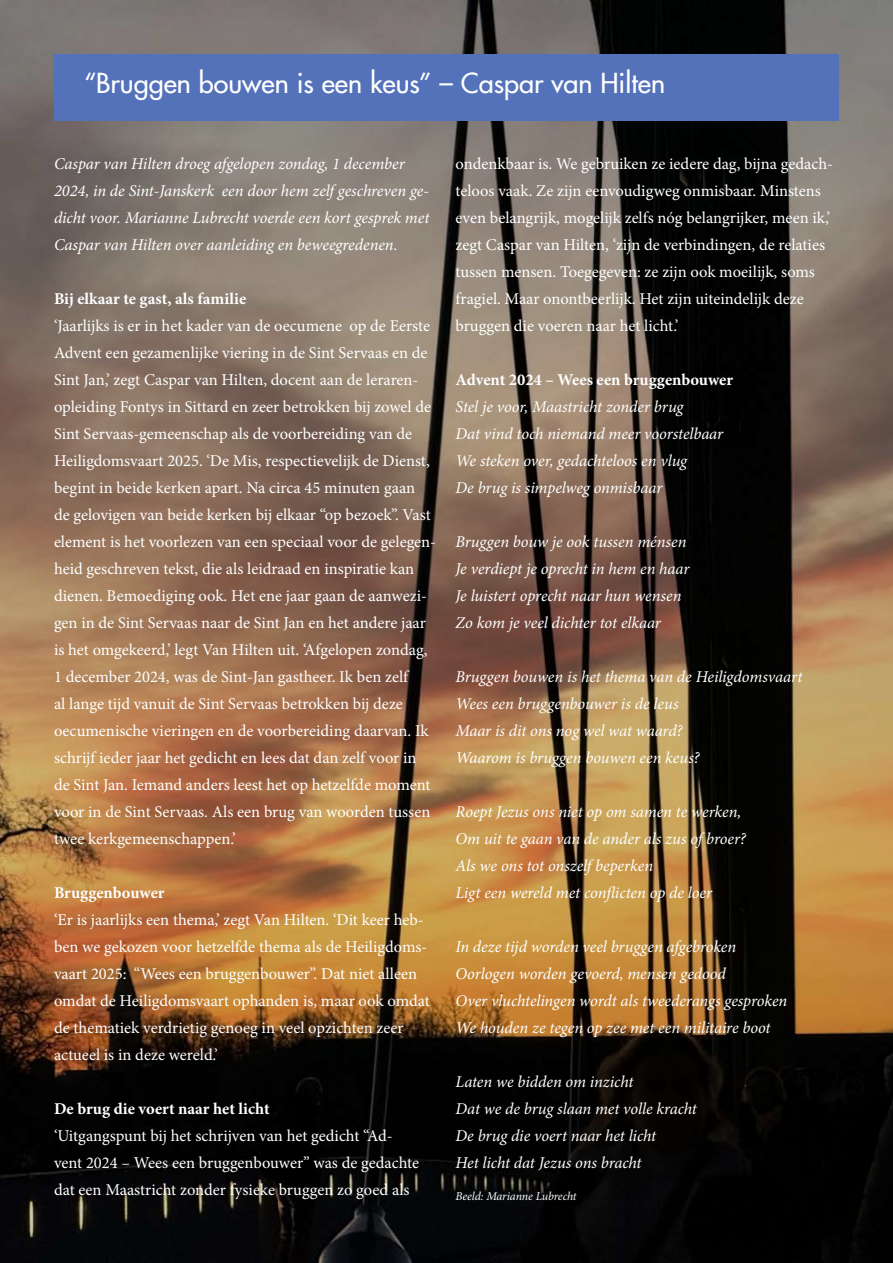
<style>
.page{position:relative;width:893px;height:1263px;background:#fff}
.page>*{position:absolute;margin:0;border:0;box-sizing:border-box;transform-origin:0 0}
.t1{font:500 27px "Futura";color:#fff}
.t2{font:16.5px/27px "Minion Pro";color:#fff}
.t3{font:italic 16.5px/27px "Minion Pro";letter-spacing:-.005em;color:#fff}
.t4{font:700 16.5px "Minion Pro";color:#fff}
.t5{font:italic 12px "Minion Pro";letter-spacing:-.015em;color:#fff}
</style>
<div class="page">
<img style="left:0;top:0;width:893px;height:1263px">
<div style="left:54px;top:54px;width:785px;height:66px;background:#5472b9"></div>
<h1 class="t1" style="left:84px;top:66px;width:583px">“Bruggen bouwen is een keus” – Caspar van Hilten</h1>
<p class="t3" style="left:54px;top:151px;width:377px">Caspar van Hilten droeg afgelopen zondag, 1 december 2024, in de Sint-Janskerk een door hem zelf geschreven ge&shy;dicht voor. Marianne Lubrecht voerde een kort gesprek met Caspar van Hilten over aanleiding en beweegredenen.</p>
<p class="t4" style="left:54px;top:287px;width:194px">Bij elkaar te gast, als familie</p>
<p class="t2" style="left:54px;top:313px;width:384px">‘Jaarlijks is er in het kader van de oecumene op de Eerste Advent een gezamenlijke viering in de Sint Servaas en de Sint Jan,’ zegt Caspar van Hilten, docent aan de leraren&shy;opleiding Fontys in Sittard en zeer betrokken bij zowel de Sint Servaas-gemeenschap als de voorbereiding van de Heiligdomsvaart 2025. ‘De Mis, respectievelijk de Dienst, begint in beide kerken apart. Na circa 45 minuten gaan<br>de gelovigen van beide kerken bij elkaar “op bezoek”. Vast element is het voorlezen van een speciaal voor de gelegen&shy;heid geschreven tekst, die als leidraad en inspiratie kan dienen. Bemoediging ook. Het ene jaar gaan de aanwezi&shy;gen in de Sint Servaas naar de Sint Jan en het andere jaar is het omgekeerd,’ legt Van Hilten uit. ‘Afgelopen zondag, 1 december 2024, was de Sint-Jan gastheer. Ik ben zelf<br>al lange tijd vanuit de Sint Servaas betrokken bij deze oecumenische vieringen en de voorbereiding daarvan. Ik schrijf ieder jaar het gedicht en lees dat dan zelf voor in de Sint Jan. Iemand anders leest het op hetzelfde moment voor in de Sint Servaas. Als een brug van woorden tussen twee kerkgemeenschappen.’</p>
<p class="t4" style="left:54px;top:881px;width:112px">Bruggenbouwer</p>
<p class="t2" style="left:54px;top:906px;width:377px">‘Er is jaarlijks een thema,’ zegt Van Hilten. ‘Dit keer heb&shy;ben we gekozen voor hetzelfde thema als de Heiligdoms&shy;vaart 2025: “Wees een bruggenbouwer”. Dat niet alleen omdat de Heiligdomsvaart ophanden is, maar ook omdat de thematiek verdrietig genoeg in veel opzichten zeer actueel is in deze wereld.’</p>
<p class="t4" style="left:54px;top:1097px;width:217px">De brug die voert naar het licht</p>
<p class="t2" style="left:54px;top:1122px;width:367px">‘Uitgangspunt bij het schrijven van het gedicht “Ad&shy;vent 2024 – Wees een bruggenbouwer” was de gedachte dat een Maastricht zonder fysieke bruggen zo goed als</p>
<p class="t2" style="left:455px;top:150px;width:379px">ondenkbaar is. We gebruiken ze iedere dag, bijna gedach&shy;teloos vaak. Ze zijn eenvoudigweg onmisbaar. Minstens even belangrijk, mogelijk zelfs nóg belangrijker, meen ik,’ zegt Caspar van Hilten, ‘zijn de verbindingen, de relaties tussen mensen. Toegegeven: ze zijn ook moeilijk, soms fragiel. Maar onontbeerlijk. Het zijn uiteindelijk deze bruggen die voeren naar het licht.’</p>
<p class="t4" style="left:455px;top:368px;width:279px">Advent 2024 – Wees een bruggenbouwer</p>
<p class="t3" style="left:455px;top:393px;width:269px">Stel je voor, Maastricht zonder brug<br>Dat vind toch niemand meer voorstelbaar We steken over, gedachteloos en vlug<br>De brug is simpelweg onmisbaar</p>
<p class="t3" style="left:455px;top:528px;width:235px">Bruggen bouw je ook tussen ménsen Je verdiept je oprecht in hem en haar Je luistert oprecht naar hun wensen Zo kom je veel dichter tot elkaar</p>
<p class="t3" style="left:455px;top:663px;width:348px">Bruggen bouwen is het thema van de Heiligdomsvaart Wees een bruggenbouwer is de leus<br>Maar is dit ons nog wel wat waard?<br>Waarom is bruggen bouwen een keus?</p>
<p class="t3" style="left:455px;top:798px;width:292px">Roept Jezus ons niet op om samen te werken, Om uit te gaan van de ander als zus of broer?<br>Als we ons tot onszelf beperken<br>Ligt een wereld met conflicten op de loer</p>
<p class="t3" style="left:455px;top:933px;width:333px">In deze tijd worden veel bruggen afgebroken Oorlogen worden gevoerd, mensen gedood<br>Over vluchtelingen wordt als tweederangs gesproken We houden ze tegen op zee met een militaire boot</p>
<p class="t3" style="left:455px;top:1068px;width:243px">Laten we bidden om inzicht<br>Dat we de brug slaan met volle kracht<br>De brug die voert naar het licht<br>Het licht dat Jezus ons bracht</p>
<p class="t5" style="left:455px;top:1188px;width:123px">Beeld: Marianne Lubrecht</p>
</div>
